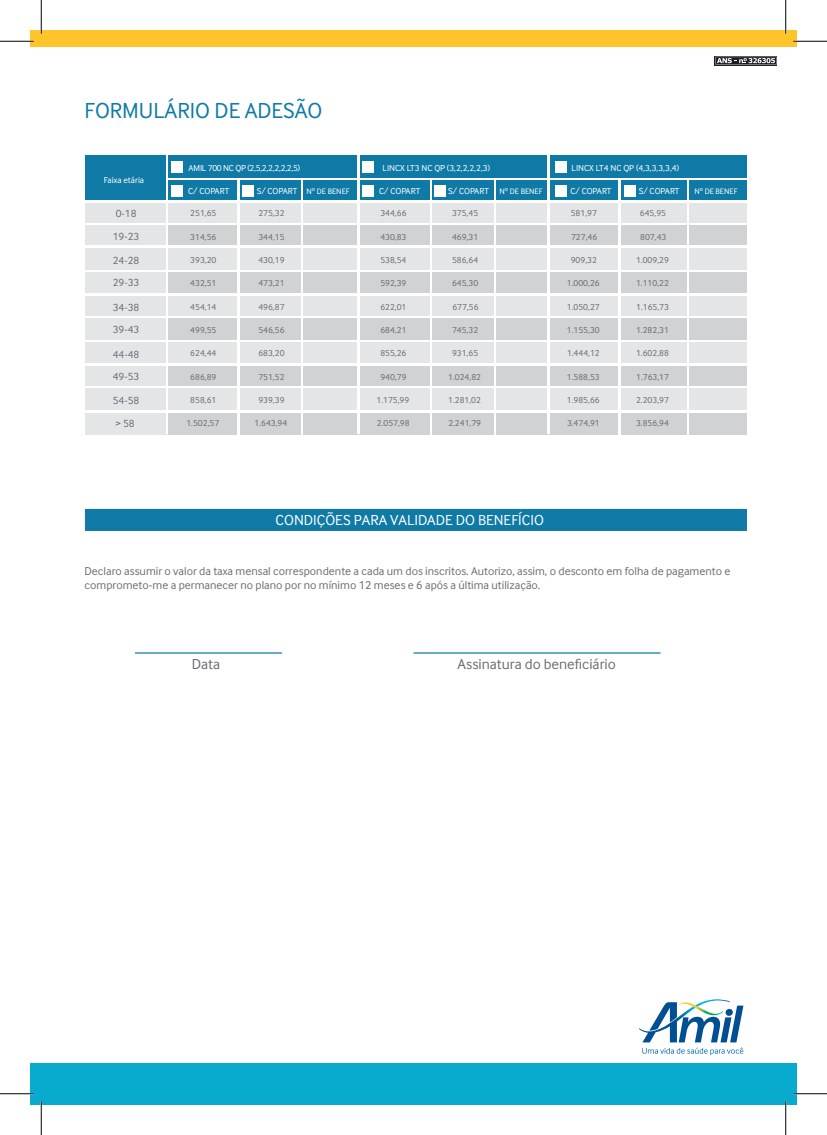
<style>
.page{position:relative;width:827px;height:1135px;background:#fff}
.page>*{position:absolute;margin:0;border:0;box-sizing:border-box;transform-origin:0 0}
.t1{font:22.5px "Inter Face";color:#107aa6}
.t2{font:15px "Inter Face";color:#fff}
.t3{font:15px "Inter Face";color:#6c6d70}
.t4{font:11.88px/13.8px "Inter Face";color:#6c6d70}
.t5{font:10.75px/22.5px "Inter Face";color:#6c6d70}
.t6{font:9px "Inter Face";color:#6c6d70}
.t7{font:9px "Inter Face";color:#fff}
.t8{font:9px "Inter Face";letter-spacing:-.025em;color:#fff}
.t9{font:8.12px "Inter Face";color:#fff}
</style>
<div class="page">
<div style="left:85px;top:509px;width:662px;height:22px;background:#107aa6"></div>
<hr style="left:135px;top:652px;width:147px;height:2px;background:#107aa6">
<hr style="left:413px;top:652px;width:247px;height:2px;background:#107aa6">
<svg style="left:714px;top:56px;width:63px;height:9px"></svg>
<svg style="left:715px;top:57px;width:61px;height:7px"></svg>
<div style="left:31px;top:31px;width:765px;height:15px;background:#fec429"></div>
<div style="left:31px;top:1063px;width:765px;height:41px;background:#08abcd"></div>
<div style="left:85px;top:199px;width:84px;height:235px;background:#e4e5e7"></div>
<div style="left:168px;top:202px;width:578px;height:22px;background:#e4e5e7"></div>
<div style="left:168px;top:224px;width:578px;height:23px;background:#d1d2d4"></div>
<div style="left:168px;top:247px;width:578px;height:24px;background:#e4e5e7"></div>
<div style="left:168px;top:272px;width:578px;height:22px;background:#d1d2d4"></div>
<div style="left:168px;top:296px;width:578px;height:21px;background:#e4e5e7"></div>
<div style="left:168px;top:318px;width:578px;height:24px;background:#d1d2d4"></div>
<div style="left:168px;top:342px;width:578px;height:21px;background:#e4e5e7"></div>
<div style="left:168px;top:366px;width:578px;height:21px;background:#d1d2d4"></div>
<div style="left:168px;top:387px;width:578px;height:24px;background:#e4e5e7"></div>
<div style="left:168px;top:412px;width:578px;height:22px;background:#d1d2d4"></div>
<div style="left:85px;top:156px;width:661px;height:46px;background:#107aa6"></div>
<hr style="left:166px;top:156px;width:2px;height:278px;background:#fff">
<hr style="left:358px;top:156px;width:2px;height:278px;background:#fff">
<hr style="left:238px;top:178px;width:2px;height:256px;background:#fff">
<hr style="left:430px;top:178px;width:1px;height:256px;background:#fff">
<hr style="left:494px;top:178px;width:1px;height:256px;background:#fff">
<hr style="left:688px;top:178px;width:1px;height:256px;background:#fff">
<hr style="left:301px;top:178px;width:1px;height:256px;background:#fff">
<hr style="left:618px;top:178px;width:2px;height:256px;background:#fff">
<hr style="left:548px;top:156px;width:2px;height:278px;background:#fff">
<hr style="left:166px;top:178px;width:580px;height:1px;background:#fff">
<hr style="left:85px;top:201px;width:661px;height:2px;background:#fff">
<hr style="left:85px;top:223px;width:661px;height:1px;background:#fff">
<hr style="left:85px;top:246px;width:661px;height:2px;background:#fff">
<hr style="left:85px;top:271px;width:661px;height:1px;background:#fff">
<hr style="left:85px;top:293px;width:661px;height:3px;background:#fff">
<hr style="left:85px;top:317px;width:661px;height:1px;background:#fff">
<hr style="left:85px;top:341px;width:661px;height:1px;background:#fff">
<hr style="left:85px;top:363px;width:661px;height:3px;background:#fff">
<hr style="left:85px;top:387px;width:661px;height:1px;background:#fff">
<hr style="left:85px;top:411px;width:661px;height:2px;background:#fff">
<div style="left:171px;top:161px;width:12px;height:12px;background:#fff"></div>
<div style="left:362px;top:161px;width:12px;height:12px;background:#fff"></div>
<div style="left:554px;top:161px;width:12px;height:12px;background:#fff"></div>
<div style="left:171px;top:185px;width:12px;height:12px;background:#fff"></div>
<div style="left:242px;top:185px;width:12px;height:12px;background:#fff"></div>
<div style="left:362px;top:185px;width:12px;height:12px;background:#fff"></div>
<div style="left:554px;top:185px;width:12px;height:12px;background:#fff"></div>
<div style="left:624px;top:185px;width:11px;height:12px;background:#fff"></div>
<div style="left:434px;top:185px;width:11px;height:12px;background:#fff"></div>
<svg style="left:639px;top:999px;width:104px;height:56px"></svg>
<hr style="left:0;top:40px;width:34px;height:2px;background:#fff">
<hr style="left:793px;top:40px;width:34px;height:2px;background:#fff">
<hr style="left:40px;top:0;width:2px;height:34px;background:#fff">
<hr style="left:40px;top:1101px;width:2px;height:34px;background:#fff">
<hr style="left:0;top:41px;width:34px;height:1px;background:#000">
<hr style="left:793px;top:41px;width:34px;height:1px;background:#000">
<hr style="left:0;top:1093px;width:34px;height:1px;background:#000">
<hr style="left:793px;top:1093px;width:34px;height:1px;background:#000">
<hr style="left:41px;top:0;width:1px;height:34px;background:#000">
<hr style="left:41px;top:1101px;width:1px;height:34px;background:#000">
<hr style="left:785px;top:0;width:1px;height:34px;background:#000">
<hr style="left:785px;top:1101px;width:1px;height:34px;background:#000">
<h1 class="t1" style="left:85px;top:97px;width:239px">FORMULÁRIO DE ADESÃO</h1>
<p class="t7" style="left:104px;top:175px;width:42px">Faixa etária</p>
<p class="t5" style="left:113px;top:202px;width:28px">0-18<br>19-23</p>
<p class="t5" style="left:113px;top:249px;width:28px">24-28<br>29-33</p>
<p class="t5" style="left:113px;top:296px;width:28px">34-38<br>39-43</p>
<p class="t5" style="left:113px;top:343px;width:28px">44-48<br>49-53</p>
<p class="t5" style="left:113px;top:389px;width:28px">54-58 &gt; 58</p>
<p class="t7" style="left:382px;top:163px;width:109px">LINCX LT3 NC QP (3,2,2,2,2,3)</p>
<p class="t7" style="left:571px;top:163px;width:109px">LINCX LT4 NC QP (4,3,3,3,3,4)</p>
<p class="t8" style="left:189px;top:163px;width:113px">AMIL 700 NC QP (2,5,2,2,2,2,2,5)</p>
<p class="t7" style="left:188px;top:186px;width:43px">C/ COPART</p>
<p class="t6" style="left:190px;top:208px;width:28px">251,65</p>
<p class="t6" style="left:190px;top:232px;width:28px">314,56</p>
<p class="t6" style="left:190px;top:255px;width:28px">393,20</p>
<p class="t6" style="left:190px;top:278px;width:28px">432,51</p>
<p class="t6" style="left:190px;top:302px;width:28px">454,14</p>
<p class="t6" style="left:190px;top:325px;width:28px">499,55</p>
<p class="t6" style="left:190px;top:348px;width:28px">624,44</p>
<p class="t6" style="left:190px;top:372px;width:28px">686,89</p>
<p class="t6" style="left:190px;top:395px;width:28px">858,61</p>
<p class="t6" style="left:186px;top:418px;width:34px">1.502,57</p>
<p class="t7" style="left:257px;top:186px;width:42px">S/ COPART</p>
<p class="t7" style="left:379px;top:186px;width:43px">C/ COPART</p>
<p class="t7" style="left:448px;top:186px;width:42px">S/ COPART</p>
<p class="t7" style="left:570px;top:186px;width:43px">C/ COPART</p>
<p class="t7" style="left:639px;top:186px;width:42px">S/ COPART</p>
<p class="t9" style="left:306px;top:187px;width:45px">Nº DE BENEF</p>
<p class="t9" style="left:499px;top:187px;width:45px">Nº DE BENEF</p>
<p class="t9" style="left:694px;top:187px;width:45px">Nº DE BENEF</p>
<p class="t6" style="left:380px;top:208px;width:28px">344,66</p>
<p class="t6" style="left:380px;top:232px;width:28px">430,83</p>
<p class="t6" style="left:380px;top:255px;width:28px">538,54</p>
<p class="t6" style="left:380px;top:278px;width:28px">592,39</p>
<p class="t6" style="left:380px;top:302px;width:28px">622,01</p>
<p class="t6" style="left:380px;top:325px;width:28px">684,21</p>
<p class="t6" style="left:380px;top:348px;width:28px">855,26</p>
<p class="t6" style="left:380px;top:372px;width:28px">940,79</p>
<p class="t6" style="left:376px;top:395px;width:34px">1.175,99</p>
<p class="t6" style="left:377px;top:418px;width:34px">2.057,98</p>
<p class="t6" style="left:452px;top:208px;width:28px">375,45</p>
<p class="t6" style="left:452px;top:232px;width:28px">469,31</p>
<p class="t6" style="left:452px;top:255px;width:28px">586,64</p>
<p class="t6" style="left:452px;top:278px;width:28px">645,30</p>
<p class="t6" style="left:452px;top:302px;width:28px">677,56</p>
<p class="t6" style="left:452px;top:325px;width:28px">745,32</p>
<p class="t6" style="left:452px;top:348px;width:28px">931,65</p>
<p class="t6" style="left:448px;top:372px;width:34px">1.024,82</p>
<p class="t6" style="left:448px;top:395px;width:34px">1.281,02</p>
<p class="t6" style="left:448px;top:418px;width:34px">2.241,79</p>
<p class="t6" style="left:571px;top:208px;width:28px">581,97</p>
<p class="t6" style="left:571px;top:232px;width:28px">727,46</p>
<p class="t6" style="left:571px;top:255px;width:28px">909,32</p>
<p class="t6" style="left:567px;top:278px;width:34px">1.000,26</p>
<p class="t6" style="left:567px;top:302px;width:34px">1.050,27</p>
<p class="t6" style="left:567px;top:325px;width:34px">1.155,30</p>
<p class="t6" style="left:567px;top:348px;width:34px">1.444,12</p>
<p class="t6" style="left:567px;top:372px;width:34px">1.588,53</p>
<p class="t6" style="left:567px;top:395px;width:34px">1.985,66</p>
<p class="t6" style="left:567px;top:418px;width:34px">3.474,91</p>
<p class="t6" style="left:640px;top:208px;width:28px">645,95</p>
<p class="t6" style="left:640px;top:232px;width:28px">807,43</p>
<p class="t6" style="left:636px;top:255px;width:34px">1.009,29</p>
<p class="t6" style="left:636px;top:278px;width:34px">1.110,22</p>
<p class="t6" style="left:636px;top:302px;width:34px">1.165,73</p>
<p class="t6" style="left:636px;top:325px;width:34px">1.282,31</p>
<p class="t6" style="left:636px;top:348px;width:34px">1.602,88</p>
<p class="t6" style="left:636px;top:372px;width:34px">1.763,17</p>
<p class="t6" style="left:636px;top:395px;width:34px">2.203,97</p>
<p class="t6" style="left:636px;top:418px;width:34px">3.856,94</p>
<p class="t6" style="left:258px;top:208px;width:28px">275,32</p>
<p class="t6" style="left:258px;top:232px;width:28px">344,15</p>
<p class="t6" style="left:258px;top:255px;width:28px">430,19</p>
<p class="t6" style="left:258px;top:278px;width:28px">473,21</p>
<p class="t6" style="left:258px;top:302px;width:28px">496,87</p>
<p class="t6" style="left:258px;top:325px;width:28px">546,56</p>
<p class="t6" style="left:258px;top:348px;width:28px">683,20</p>
<p class="t6" style="left:258px;top:372px;width:28px">751,52</p>
<p class="t6" style="left:258px;top:395px;width:28px">939,39</p>
<p class="t6" style="left:254px;top:418px;width:34px">1.643,94</p>
<h2 class="t2" style="left:275px;top:512px;width:270px">CONDIÇÕES PARA VALIDADE DO BENEFÍCIO</h2>
<h3 class="t4" style="left:85px;top:564px;width:647px">Declaro assumir o valor da taxa mensal correspondente a cada um dos inscritos. Autorizo, assim, o desconto em folha de pagamento e comprometo-me a permanecer no plano por no mínimo 12 meses e 6 após a última utilização.</h3>
<h2 class="t3" style="left:192px;top:656px;width:30px">Data</h2>
<h2 class="t3" style="left:457px;top:656px;width:160px">Assinatura do beneficiário</h2>
</div>
